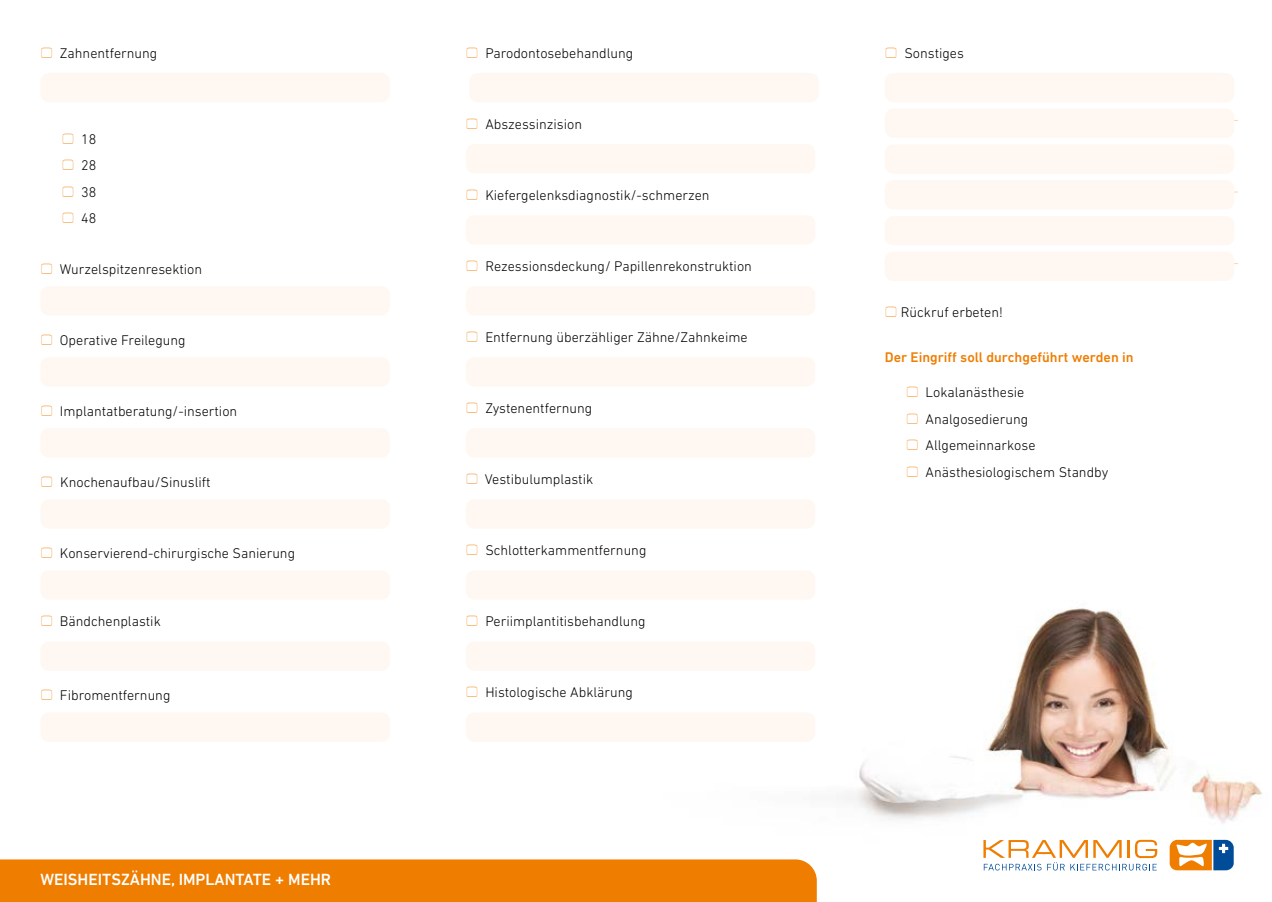
<style>
.page{position:relative;width:1272px;height:902px;background:#fff}
.page>*{position:absolute;margin:0;border:0;box-sizing:border-box;transform-origin:0 0}
.t1{font:500 16.5px "DIN Next LT Pro";color:#fff}
.t2{font:300 14.25px/26.5px "DIN Next LT Pro";color:#000}
.t3{font:500 14.25px "DIN Next LT Pro";color:#ef7d00}
</style>
<div class="page">
<img style="left:466px;top:593px;width:796px;height:288px">
<div style="left:469px;top:73px;width:349px;height:29px;background:#fff8f2;border-radius:9px"></div>
<div style="left:466px;top:144px;width:349px;height:29px;background:#fff8f2;border-radius:9px"></div>
<div style="left:466px;top:215px;width:349px;height:29px;background:#fff8f2;border-radius:9px"></div>
<div style="left:466px;top:286px;width:349px;height:29px;background:#fff8f2;border-radius:9px"></div>
<div style="left:466px;top:357px;width:349px;height:29px;background:#fff8f2;border-radius:9px"></div>
<div style="left:466px;top:428px;width:349px;height:29px;background:#fff8f2;border-radius:9px"></div>
<div style="left:466px;top:499px;width:349px;height:29px;background:#fff8f2;border-radius:9px"></div>
<div style="left:466px;top:570px;width:349px;height:29px;background:#fff8f2;border-radius:9px"></div>
<div style="left:466px;top:641px;width:349px;height:29px;background:#fff8f2;border-radius:9px"></div>
<div style="left:466px;top:712px;width:349px;height:29px;background:#fff8f2;border-radius:9px"></div>
<hr style="left:884px;top:120px;width:353px;height:1px;background:#fcd4ae">
<hr style="left:884px;top:192px;width:353px;height:1px;background:#fcd4ae">
<hr style="left:884px;top:263px;width:353px;height:1px;background:#fcd4ae">
<div style="left:884px;top:73px;width:350px;height:29px;background:#fff8f2;border-radius:9px"></div>
<div style="left:884px;top:108px;width:350px;height:30px;background:#fff8f2;border-radius:9px"></div>
<div style="left:884px;top:144px;width:350px;height:30px;background:#fff8f2;border-radius:9px"></div>
<div style="left:884px;top:180px;width:350px;height:29px;background:#fff8f2;border-radius:9px"></div>
<div style="left:884px;top:216px;width:350px;height:29px;background:#fff8f2;border-radius:9px"></div>
<div style="left:884px;top:251px;width:350px;height:30px;background:#fff8f2;border-radius:9px"></div>
<div style="left:40px;top:73px;width:350px;height:29px;background:#fff8f2;border-radius:9px"></div>
<div style="left:40px;top:286px;width:350px;height:29px;background:#fff8f2;border-radius:9px"></div>
<div style="left:40px;top:357px;width:350px;height:29px;background:#fff8f2;border-radius:9px"></div>
<div style="left:40px;top:428px;width:350px;height:29px;background:#fff8f2;border-radius:9px"></div>
<div style="left:40px;top:499px;width:350px;height:29px;background:#fff8f2;border-radius:9px"></div>
<div style="left:40px;top:570px;width:350px;height:29px;background:#fff8f2;border-radius:9px"></div>
<div style="left:40px;top:641px;width:350px;height:29px;background:#fff8f2;border-radius:9px"></div>
<div style="left:40px;top:712px;width:350px;height:29px;background:#fff8f2;border-radius:9px"></div>
<svg style="left:1169px;top:839px;width:64px;height:31px"></svg>
<svg style="left:983px;top:839px;width:174px;height:31px"></svg>
<div style="left:0;top:859px;width:816px;height:42px;background:#ef7d00"></div>
<svg style="left:467px;top:615px;width:10px;height:11px"></svg>
<svg style="left:467px;top:686px;width:10px;height:11px"></svg>
<p class="t2" style="left:60px;top:39px;width:99px">Zahnentfernung</p>
<p class="t2" style="left:485px;top:39px;width:149px">Parodontosebehandlung</p>
<p class="t2" style="left:904px;top:39px;width:61px">Sonstiges</p>
<p class="t2" style="left:485px;top:110px;width:98px">Abszessinzision</p>
<p class="t2" style="left:81px;top:125px;width:17px;text-align:justify">18<br>28<br>38<br>48</p>
<p class="t2" style="left:485px;top:182px;width:226px">Kiefergelenksdiagnostik/-schmerzen</p>
<p class="t2" style="left:60px;top:256px;width:144px">Wurzelspitzenresektion</p>
<p class="t2" style="left:485px;top:253px;width:268px">Rezessionsdeckung/ Papillenrekonstruktion</p>
<p class="t2" style="left:60px;top:327px;width:127px">Operative Freilegung</p>
<p class="t2" style="left:60px;top:398px;width:179px">Implantatberatung/-insertion</p>
<p class="t2" style="left:60px;top:469px;width:152px">Knochenaufbau/Sinuslift</p>
<p class="t2" style="left:485px;top:324px;width:264px">Entfernung überzähliger Zähne/Zahnkeime</p>
<p class="t2" style="left:485px;top:395px;width:108px">Zystenentfernung</p>
<p class="t2" style="left:485px;top:466px;width:110px">Vestibulumplastik</p>
<p class="t2" style="left:900px;top:299px;width:103px">Rückruf erbeten!</p>
<p class="t3" style="left:884px;top:348px;width:250px">Der Eingriff soll durchgeführt werden in</p>
<p class="t2" style="left:925px;top:379px;width:184px">Lokalanästhesie<br>Analgosedierung<br>Allgemeinnarkose<br>Anästhesiologischem Standby</p>
<p class="t2" style="left:60px;top:540px;width:237px">Konservierend-chirurgische Sanierung</p>
<p class="t2" style="left:485px;top:537px;width:163px">Schlotterkammentfernung</p>
<p class="t2" style="left:60px;top:608px;width:102px">Bändchenplastik</p>
<p class="t2" style="left:485px;top:608px;width:162px">Periimplantitisbehandlung</p>
<p class="t2" style="left:60px;top:682px;width:112px">Fibromentfernung</p>
<p class="t2" style="left:485px;top:679px;width:149px">Histologische Abklärung</p>
<p class="t1" style="left:40px;top:869px;width:292px">WEISHEITSZÄHNE, IMPLANTATE + MEHR</p>
</div>
